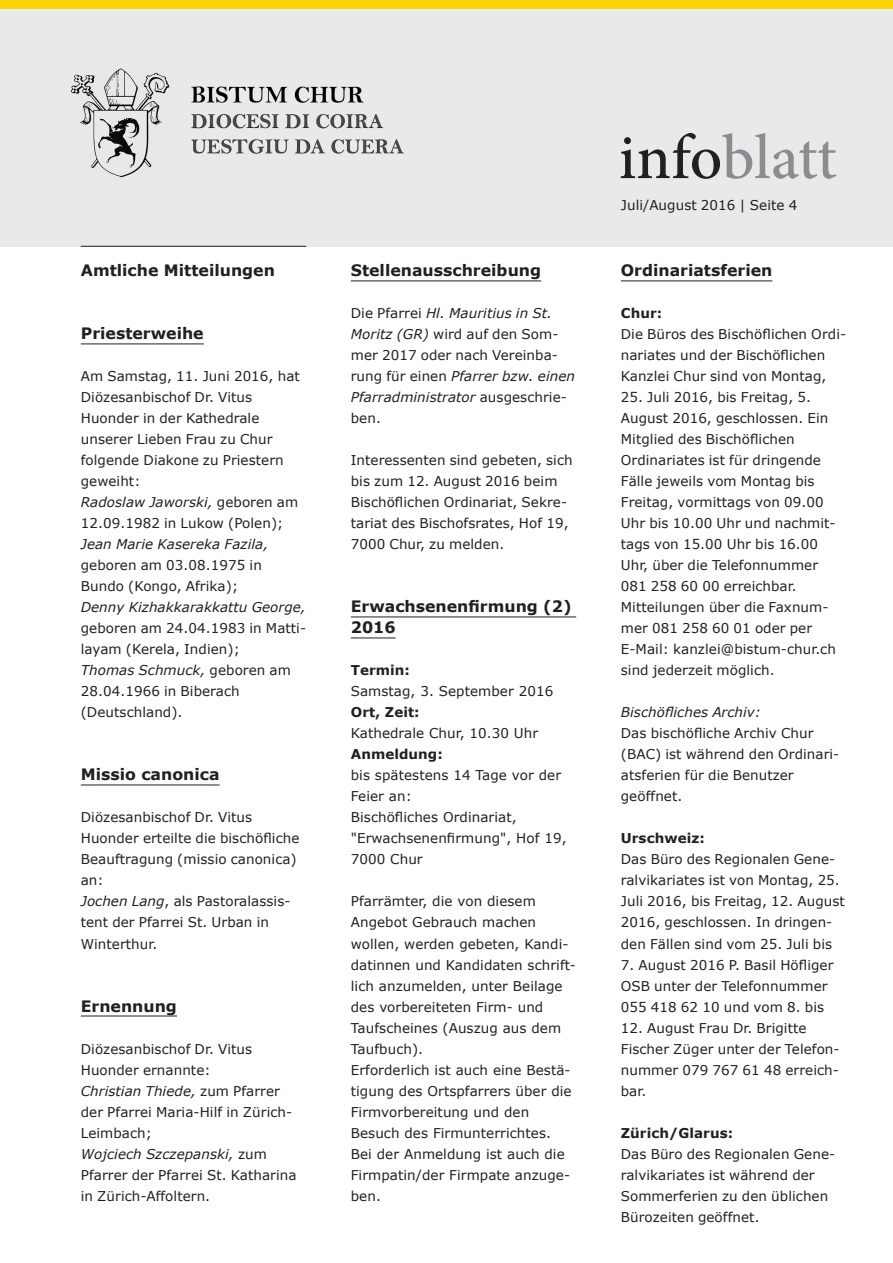
<style>
.page{position:relative;width:893px;height:1263px;background:#fff}
.page>*{position:absolute;margin:0;border:0;box-sizing:border-box;transform-origin:0 0}
.t1{font:500 63.6px "Minion Pro";letter-spacing:-.005em;color:#8a8c8f}
._2__Titel_mit_Unters{font:700 15.75px/21px "Verdana";color:#231f20}
._1_Rubriken-Titel_mi{font:700 15.75px "Verdana";color:#231f20}
._6__Grundschrift_Fla{font:13.5px/21px "Verdana";letter-spacing:.005em;color:#231f20}
._2__Titel_mit_Unters-2{font:13.5px/21px "Verdana";letter-spacing:.005em;color:#231f20}
._6__Grundschrift_Fla-2{font:700 13.5px "Verdana";letter-spacing:.005em;color:#231f20}
._2__Titel_mit_Unters-3{font:700 13.5px "Verdana";letter-spacing:.005em;color:#231f20}
._8__Ausgabedatum_Pag{font:13.5px "Verdana";letter-spacing:.005em;color:#231f20}
._6__Grundschrift_Fla-3{font:italic 13.5px "Verdana";letter-spacing:.005em;color:#231f20}
.s1{font-style:italic}
.s2{color:#231f20}
</style>
<div class="page">
<div style="left:0;top:9px;width:893px;height:238px;background:#e9e9e9"></div>
<hr style="left:81px;top:246px;width:225px;height:1px;background:#231f20">
<hr style="left:81px;top:344px;width:123px;height:1px;background:#231f20">
<hr style="left:81px;top:785px;width:139px;height:1px;background:#231f20">
<hr style="left:81px;top:1016px;width:96px;height:1px;background:#231f20">
<div style="left:0;top:0;width:893px;height:9px;background:#fed304"></div>
<hr style="left:351px;top:281px;width:190px;height:1px;background:#231f20">
<hr style="left:351px;top:617px;width:225px;height:1px;background:#231f20">
<hr style="left:351px;top:638px;width:45px;height:1px;background:#231f20">
<hr style="left:621px;top:281px;width:151px;height:1px;background:#231f20">
<p class="_1_Rubriken-Titel_mi" style="left:81px;top:259px;width:196px">Amtliche Mitteilungen</p>
<p class="_2__Titel_mit_Unters" style="left:81px;top:323px;width:124px">Priesterweihe</p>
<p class="_6__Grundschrift_Fla" style="left:81px;top:366px;width:221px">Am Samstag, 11. Juni 2016, hat<br>Diözesanbischof Dr. Vitus<br>Huonder in der Kathedrale unserer Lieben Frau zu Chur folgende Diakone zu Priestern geweiht:</p>
<p class="_6__Grundschrift_Fla" style="left:81px;top:492px;width:219px"><span class="s1">Radoslaw Jaworski,</span> geboren am<br>12.09.1982 in Lukow (Polen);</p>
<p class="_6__Grundschrift_Fla" style="left:81px;top:534px;width:189px"><span class="s1">Jean Marie Kasereka Fazila, </span>geboren am 03.08.1975 in<br>Bundo (Kongo, Afrika);</p>
<p class="_6__Grundschrift_Fla" style="left:81px;top:597px;width:227px;text-align:justify"><span class="s1">Denny Kizhakkarakkattu George, </span>geboren am 24.04.1983 in Matti&shy;layam (Kerela, Indien);</p>
<p class="_6__Grundschrift_Fla" style="left:81px;top:660px;width:212px"><span class="s1">Thomas Schmuck,</span> geboren am<br>28.04.1966 in Biberach (Deutschland).</p>
<p class="_2__Titel_mit_Unters" style="left:81px;top:764px;width:140px">Missio canonica</p>
<p class="_6__Grundschrift_Fla" style="left:81px;top:807px;width:220px">Diözesanbischof Dr. Vitus<br>Huonder erteilte die bischöfliche<br>Beauftragung (missio canonica) an:</p>
<p class="_6__Grundschrift_Fla" style="left:81px;top:891px;width:211px"><span class="s1">Jochen Lang</span>, als Pastoralassis&shy;tent der Pfarrei St. Urban in<br>Winterthur.</p>
<p class="_2__Titel_mit_Unters" style="left:81px;top:995px;width:98px">Ernennung</p>
<p class="_6__Grundschrift_Fla" style="left:81px;top:1038px;width:173px">Diözesanbischof Dr. Vitus<br>Huonder ernannte:</p>
<p class="_6__Grundschrift_Fla" style="left:81px;top:1080px;width:213px"><span class="s1">Christian Thiede,</span> zum Pfarrer der Pfarrei Maria-Hilf in Zürich-<br>Leimbach;</p>
<p class="_6__Grundschrift_Fla" style="left:81px;top:1143px;width:217px"><span class="s1">Wojciech Szczepanski,</span> zum<br>Pfarrer der Pfarrei St. Katharina in Zürich-Affoltern.</p>
<p class="_2__Titel_mit_Unters" style="left:351px;top:260px;width:192px">Stellenausschreibung</p>
<p class="_6__Grundschrift_Fla" style="left:351px;top:303px;width:226px">Die Pfarrei <span class="s1">Hl. Mauritius in St.<br>Moritz (GR)</span> wird auf den Som&shy;mer 2017 oder nach Vereinba&shy;rung für einen <span class="s1">Pfarrer bzw. einen<br>Pfarradministrator</span> ausgeschrie&shy;ben.</p>
<p class="_6__Grundschrift_Fla" style="left:351px;top:450px;width:223px">Interessenten sind gebeten, sich bis zum 12. August 2016 beim<br>Bischöflichen Ordinariat, Sekre&shy;tariat des Bischofsrates, Hof 19,<br>7000 Chur, zu melden.</p>
<p class="_2__Titel_mit_Unters" style="left:351px;top:596px;width:222px">Erwachsenenfirmung (2)<br>2016</p>
<p class="_2__Titel_mit_Unters-3" style="left:351px;top:661px;width:61px">Termin:</p>
<p class="_2__Titel_mit_Unters-2" style="left:351px;top:681px;width:204px">Samstag, 3. September 2016</p>
<p class="_2__Titel_mit_Unters-3" style="left:351px;top:703px;width:70px">Ort, Zeit:</p>
<p class="_2__Titel_mit_Unters-2" style="left:351px;top:723px;width:189px">Kathedrale Chur, 10.30 Uhr</p>
<p class="_2__Titel_mit_Unters-3" style="left:351px;top:745px;width:94px">Anmeldung:</p>
<p class="_2__Titel_mit_Unters-2" style="left:351px;top:765px;width:212px">bis spätestens 14 Tage vor der<br>Feier an:</p>
<p class="_2__Titel_mit_Unters-2" style="left:351px;top:807px;width:167px">Bischöfliches Ordinariat,</p>
<p class="_2__Titel_mit_Unters-2" style="left:351px;top:828px;width:217px">"Erwachsenenfirmung", Hof 19,<br>7000 Chur</p>
<p class="_2__Titel_mit_Unters-2" style="left:351px;top:891px;width:227px">Pfarrämter, die von diesem<br>Angebot Gebrauch machen wollen, werden gebeten, Kandi&shy;datinnen und Kandidaten schrift&shy;lich anzumelden, unter Beilage des vorbereiteten Firm- und<br>Taufscheines (Auszug aus dem<br>Taufbuch).</p>
<p class="_2__Titel_mit_Unters-2" style="left:351px;top:1059px;width:222px">Erforderlich ist auch eine Bestä&shy;tigung des Ortspfarrers über die<br>Firmvorbereitung und den<br>Besuch des Firmunterrichtes.<br>Bei der Anmeldung ist auch die<br>Firmpatin/der Firmpate anzuge&shy;ben.</p>
<p class="t1" style="left:619px;top:115px;width:220px"><span class="s2">info</span>blatt</p>
<p class="_8__Ausgabedatum_Pag" style="left:621px;top:196px;width:178px">Juli/August 2016 | Seite 4</p>
<p class="_2__Titel_mit_Unters" style="left:621px;top:260px;width:153px">Ordinariatsferien</p>
<p class="_6__Grundschrift_Fla-2" style="left:621px;top:304px;width:43px">Chur:</p>
<p class="_6__Grundschrift_Fla" style="left:621px;top:324px;width:227px">Die Büros des Bischöflichen Ordi&shy;nariates und der Bischöflichen<br>Kanzlei Chur sind von Montag,</p>
<p class="_6__Grundschrift_Fla" style="left:621px;top:387px;width:217px">25. Juli 2016, bis Freitag, 5.<br>August 2016, geschlossen. Ein<br>Mitglied des Bischöflichen<br>Ordinariates ist für dringende<br>Fälle jeweils vom Montag bis<br>Freitag, vormittags von 09.00<br>Uhr bis 10.00 Uhr und nachmit&shy;tags von 15.00 Uhr bis 16.00<br>Uhr, über die Telefonnummer<br>081 258 60 00 erreichbar.<br>Mitteilungen über die Faxnum&shy;mer 081 258 60 01 oder per<br>E-Mail: kanzlei@bistum-chur.ch sind jederzeit möglich.</p>
<p class="_6__Grundschrift_Fla-3" style="left:621px;top:703px;width:142px">Bischöfliches Archiv:</p>
<p class="_6__Grundschrift_Fla" style="left:621px;top:723px;width:220px">Das bischöfliche Archiv Chur (BAC) ist während den Ordinari&shy;atsferien für die Benutzer geöffnet.</p>
<p class="_6__Grundschrift_Fla-2" style="left:621px;top:829px;width:86px">Urschweiz:</p>
<p class="_6__Grundschrift_Fla" style="left:621px;top:849px;width:226px">Das Büro des Regionalen Gene&shy;ralvikariates ist von Montag, 25.<br>Juli 2016, bis Freitag, 12. August<br>2016, geschlossen. In dringen&shy;den Fällen sind vom 25. Juli bis</p>
<p class="_6__Grundschrift_Fla" style="left:621px;top:954px;width:214px">7. August 2016 P. Basil Höfliger<br>OSB unter der Telefonnummer<br>055 418 62 10 und vom 8. bis</p>
<p class="_6__Grundschrift_Fla" style="left:621px;top:1017px;width:220px">12. August Frau Dr. Brigitte<br>Fischer Züger unter der Telefon&shy;nummer 079 767 61 48 erreich&shy;bar.</p>
<p class="_6__Grundschrift_Fla-2" style="left:621px;top:1123px;width:114px">Zürich/Glarus:</p>
<p class="_6__Grundschrift_Fla" style="left:621px;top:1143px;width:216px">Das Büro des Regionalen Gene&shy;ralvikariates ist während der<br>Sommerferien zu den üblichen<br>Bürozeiten geöffnet.</p>
</div>
